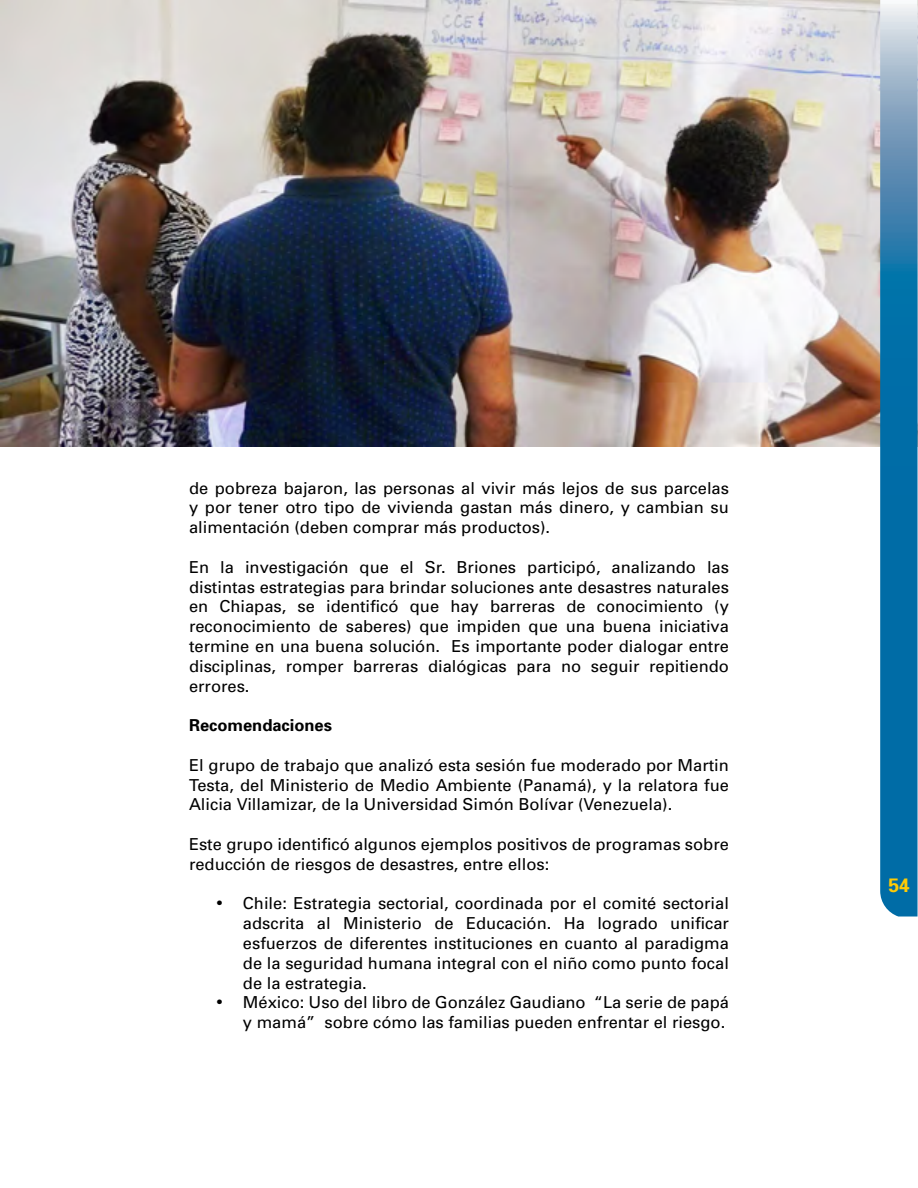
<style>
.page{position:relative;width:918px;height:1188px;background:#fff}
.page>*{position:absolute;margin:0;border:0;box-sizing:border-box;transform-origin:0 0}
.t1{font:700 19.5px "Univers";color:#ffcb05}
.t2{font:16.5px/19.8px "Univers";color:#000;text-align:justify}
.t3{font:700 16.5px "Univers";color:#000}
</style>
<div class="page">
<img style="left:0;top:0;width:880px;height:447px">
<img style="left:880px;top:0;width:38px;height:917px">
<p class="t2" style="left:189px;top:478px;width:542px">de pobreza bajaron, las personas al vivir más lejos de sus parcelas y por tener otro tipo de vivienda gastan más dinero, y cambian su alimentación (deben comprar más productos).</p>
<p class="t2" style="left:189px;top:557px;width:542px">En la investigación que el Sr. Briones participó, analizando las distintas estrategias para brindar soluciones ante desastres naturales en Chiapas, se identificó que hay barreras de conocimiento (y reconocimiento de saberes) que impiden que una buena iniciativa termine en una buena solución. Es importante poder dialogar entre disciplinas, romper barreras dialógicas para no seguir repitiendo errores.</p>
<p class="t3" style="left:189px;top:715px;width:145px">Recomendaciones</p>
<p class="t2" style="left:189px;top:755px;width:541px">El grupo de trabajo que analizó esta sesión fue moderado por Martin Testa, del Ministerio de Medio Ambiente (Panamá), y la relatora fue Alicia Villamizar, de la Universidad Simón Bolívar (Venezuela).</p>
<p class="t2" style="left:189px;top:834px;width:541px">Este grupo identificó algunos ejemplos positivos de programas sobre reducción de riesgos de desastres, entre ellos:</p>
<p class="t2" style="left:243px;top:893px;width:488px;text-indent:-27px">• Chile: Estrategia sectorial, coordinada por el comité sectorial adscrita al Ministerio de Educación. Ha logrado unificar esfuerzos de diferentes instituciones en cuanto al paradigma de la seguridad humana integral con el niño como punto focal de la estrategia.</p>
<p class="t2" style="left:216px;top:992px;width:515px;text-align:right">• México: Uso del libro de González Gaudiano “La serie de papá y mamá” sobre cómo las familias pueden enfrentar el riesgo.</p>
<p class="t1" style="left:889px;top:872px;width:23px">54</p>
</div>
